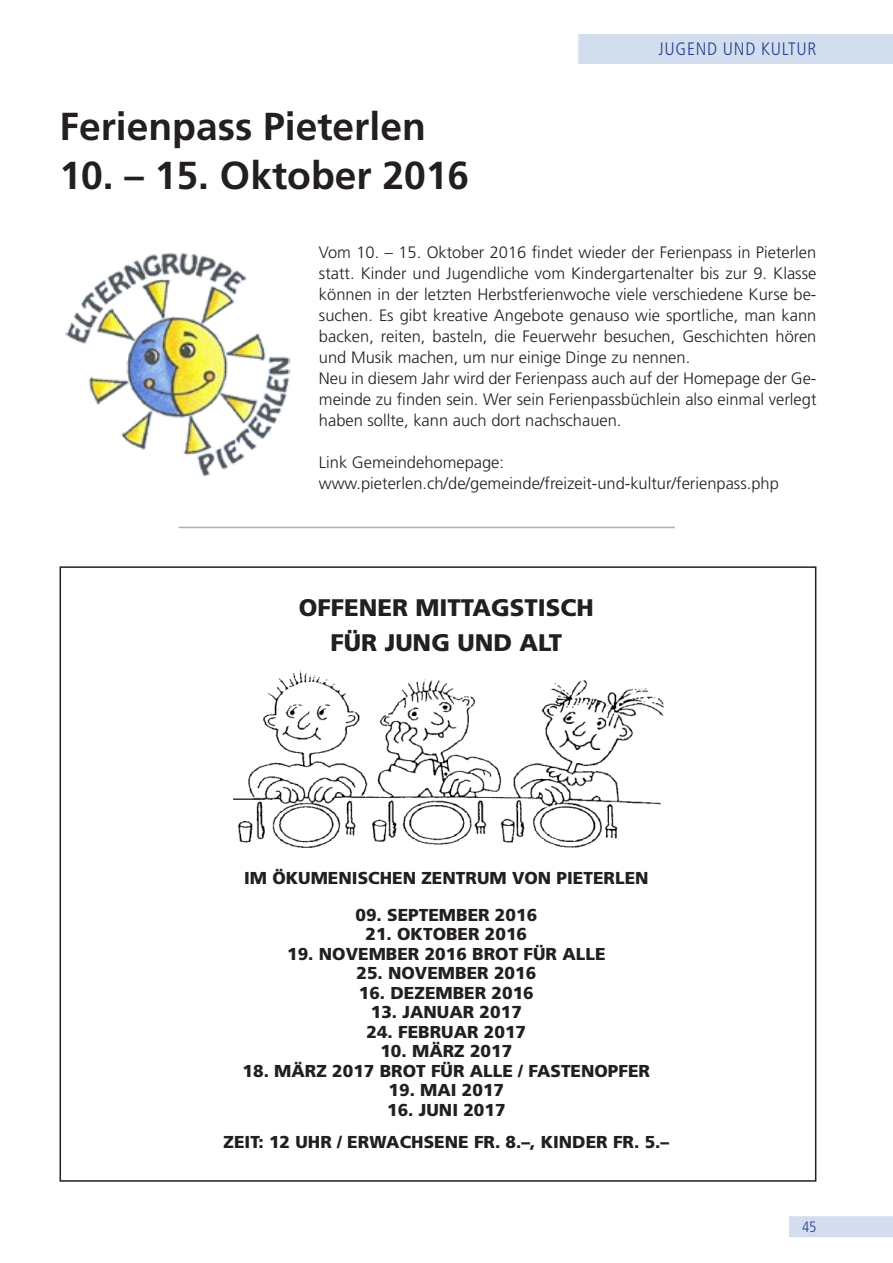
<style>
.page{position:relative;width:893px;height:1263px;background:#fff}
.page>*{position:absolute;margin:0;border:0;box-sizing:border-box;transform-origin:0 0}
.t1{font:700 39px "Frutiger";color:#231f20}
.t2{font:900 24px/35.1px "Frutiger";color:#231f20;text-align:center}
.t3{font:300 condensed 18px "Frutiger";letter-spacing:.04em;color:#253f8e}
.t4{font:900 17.25px/32.5px "Frutiger";color:#231f20;text-align:center}
.t5{font:300 16.5px/21px "Frutiger";color:#231f20}
.t6{font:300 condensed 15px "Frutiger";color:#253f8e}
</style>
<div class="page">
<div style="left:578px;top:34px;width:315px;height:30px;background:#d2deee"></div>
<div style="left:789px;top:1216px;width:104px;height:21px;background:#d2deee"></div>
<hr style="left:179px;top:527px;width:496px;height:1px;background:#96b5d8">
<img style="left:65px;top:254px;width:225px;height:223px">
<img style="left:233px;top:670px;width:431px;height:178px">
<h1 class="t1" style="left:60px;top:103px;width:368px">Ferienpass Pieterlen</h1>
<h1 class="t1" style="left:60px;top:153px;width:411px">10. – 15. Oktober 2016</h1>
<p class="t3" style="left:658px;top:38px;width:159px">JUGEND UND KULTUR</p>
<p class="t5" style="left:319px;top:242px;width:499px">Vom 10. – 15. Oktober 2016 findet wieder der Ferienpass in Pieterlen statt. Kinder und Jugendliche vom Kindergartenalter bis zur 9. Klasse können in der letzten Herbstferienwoche viele verschiedene Kurse be&shy;suchen. Es gibt kreative Angebote genauso wie sportliche, man kann backen, reiten, basteln, die Feuerwehr besuchen, Geschichten hören und Musik machen, um nur einige Dinge zu nennen.<br>Neu in diesem Jahr wird der Ferienpass auch auf der Homepage der Ge&shy;meinde zu finden sein. Wer sein Ferienpassbüchlein also einmal verlegt haben sollte, kann auch dort nachschauen.</p>
<p class="t5" style="left:319px;top:452px;width:461px">Link Gemeindehomepage: www.pieterlen.ch/de/gemeinde/freizeit-und-kultur/ferienpass.php</p>
<h2 class="t2" style="left:299px;top:590px;width:297px">OFFENER MITTAGSTISCH<br>FÜR JUNG UND ALT</h2>
<p class="t4" style="left:244px;top:862px;width:406px">IM ÖKUMENISCHEN ZENTRUM VON PIETERLEN</p>
<p class="t4" style="left:355px;top:898px;width:183px">09. SEPTEMBER 2016</p>
<p class="t4" style="left:366px;top:918px;width:163px">21. OKTOBER 2016</p>
<p class="t4" style="left:287px;top:937px;width:320px">19. NOVEMBER 2016 BROT FÜR ALLE</p>
<p class="t4" style="left:356px;top:957px;width:181px">25. NOVEMBER 2016</p>
<p class="t4" style="left:359px;top:976px;width:177px">16. DEZEMBER 2016</p>
<p class="t4" style="left:371px;top:996px;width:153px">13. JANUAR 2017</p>
<p class="t4" style="left:366px;top:1015px;width:161px">24. FEBRUAR 2017</p>
<p class="t4" style="left:380px;top:1035px;width:133px">10. MÄRZ 2017</p>
<p class="t4" style="left:243px;top:1054px;width:409px">18. MÄRZ 2017 BROT FÜR ALLE / FASTENOPFER</p>
<p class="t4" style="left:389px;top:1074px;width:117px">19. MAI 2017</p>
<p class="t4" style="left:224px;top:1093px;width:447px">16. JUNI 2017<br>ZEIT: 12 UHR / ERWACHSENE FR. 8.–, KINDER FR. 5.–</p>
<p class="t6" style="left:802px;top:1218px;width:16px">45</p>
</div>
